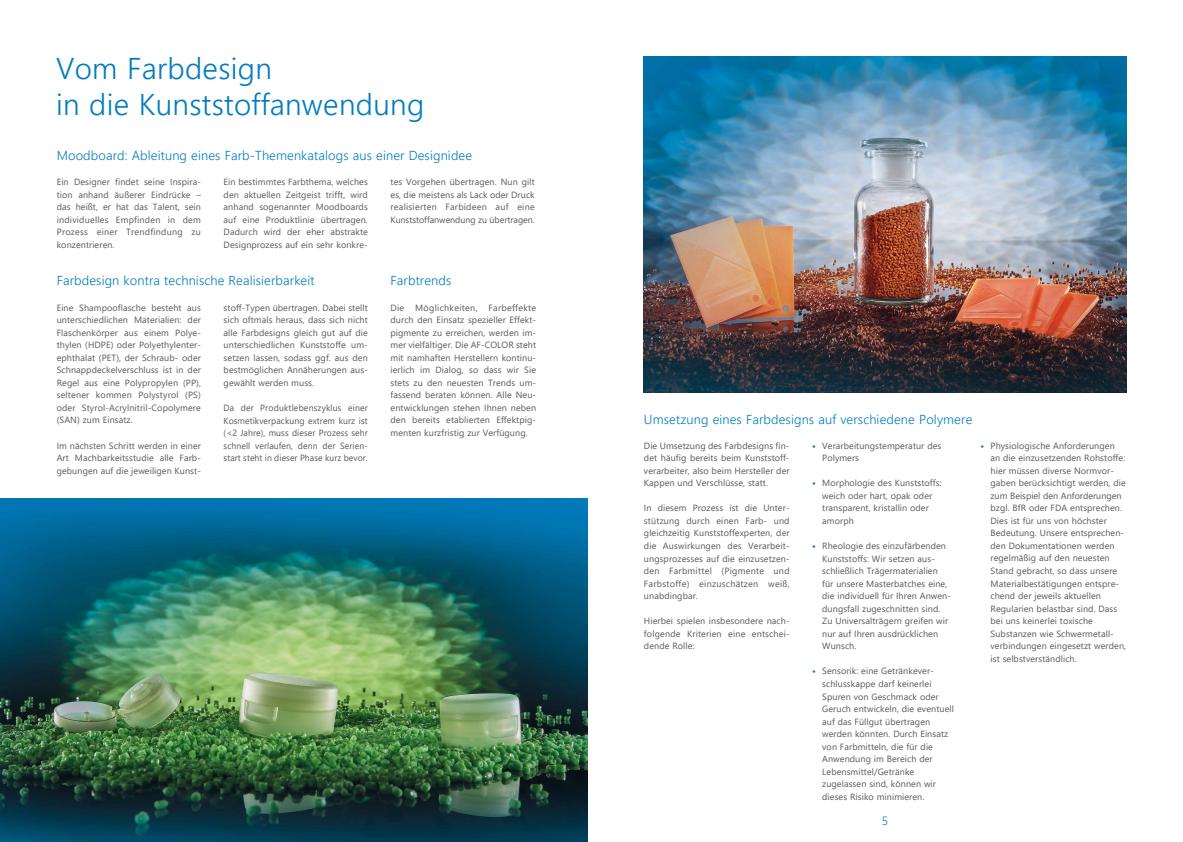
<style>
.page{position:relative;width:1183px;height:842px;background:#fff}
.page>*{position:absolute;margin:0;border:0;box-sizing:border-box;transform-origin:0 0}
.t1{font:300 30px/36px "Segoe UI";letter-spacing:.01em;color:#007cbe}
.t2{font:300 13px "Segoe UI";letter-spacing:.01em;color:#007cbe}
.t3{font:300 12px "Segoe UI";color:#007cbe}
.t4{font:9px/12.5px "Segoe UI";letter-spacing:.01em;color:#58585c;text-align:justify}
.t5{font:9px/12.5px "Segoe UI";letter-spacing:.01em;color:#58585c;text-align:justify;scale:.96 1}
.s1{font-weight:700;color:#007cbe}
</style>
<div class="page">
<img style="left:0;top:499px;width:587px;height:343px">
<img style="left:643px;top:57px;width:482px;height:335px">
<h1 class="t1" style="left:56px;top:47px;width:369px">Vom Farbdesign<br>in die Kunststoffanwendung</h1>
<h2 class="t2" style="left:57px;top:143px;width:417px">Moodboard: Ableitung eines Farb-Themenkatalogs aus einer Designidee</h2>
<p class="t4" style="left:57px;top:175px;width:146px">Ein Designer findet seine Inspira&shy;tion anhand äußerer Eindrücke – das heißt, er hat das Talent, sein individuelles Empfinden in dem Prozess einer Trendfindung zu konzentrieren.</p>
<p class="t4" style="left:223px;top:175px;width:146px">Ein bestimmtes Farbthema, welches den aktuellen Zeitgeist trifft, wird anhand sogenannter Moodboards auf eine Produktlinie übertragen.<br>Dadurch wird der eher abstrakte Designprozess auf ein sehr konkre-</p>
<p class="t4" style="left:390px;top:175px;width:146px">tes Vorgehen übertragen. Nun gilt es, die meistens als Lack oder Druck realisierten Farbideen auf eine Kunststoffanwendung zu übertragen.</p>
<h2 class="t2" style="left:57px;top:269px;width:259px">Farbdesign kontra technische Realisierbarkeit</h2>
<p class="t4" style="left:57px;top:300px;width:146px">Eine Shampooflasche besteht aus unterschiedlichen Materialien: der Flaschenkörper aus einem Polye&shy;thylen (HDPE) oder Polyethylenter&shy;ephthalat (PET), der Schraub- oder Schnappdeckelverschluss ist in der Regel aus eine Polypropylen (PP), seltener kommen Polystyrol (PS) oder Styrol-Acrylnitril-Copolymere (SAN) zum Einsatz.</p>
<p class="t4" style="left:57px;top:438px;width:146px">Im nächsten Schritt werden in einer Art Machbarkeitsstudie alle Farb&shy;gebungen auf die jeweiligen Kunst-</p>
<h2 class="t2" style="left:390px;top:269px;width:62px">Farbtrends</h2>
<p class="t4" style="left:390px;top:300px;width:147px">Die Möglichkeiten, Farbeffekte durch den Einsatz spezieller Effekt&shy;pigmente zu erreichen, werden im&shy;mer vielfältiger. Die AF-COLOR steht mit namhaften Herstellern kontinu&shy;ierlich im Dialog, so dass wir Sie stets zu den neuesten Trends um&shy;fassend beraten können. Alle Neu&shy;entwicklungen stehen Ihnen neben den bereits etablierten Effektpig&shy;menten kurzfristig zur Verfügung.</p>
<p class="t4" style="left:223px;top:300px;width:146px">stoff-Typen übertragen. Dabei stellt sich oftmals heraus, dass sich nicht alle Farbdesigns gleich gut auf die unterschiedlichen Kunststoffe um&shy;setzen lassen, sodass ggf. aus den bestmöglichen Annäherungen aus&shy;gewählt werden muss.</p>
<p class="t5" style="left:223px;top:401px;width:152px">Da der Produktlebenszyklus einer Kosmetikverpackung extrem kurz ist (&lt;2 Jahre), muss dieser Prozess sehr schnell verlaufen, denn der Serien&shy;start steht in dieser Phase kurz bevor.</p>
<h2 class="t2" style="left:643px;top:407px;width:330px">Umsetzung eines Farbdesigns auf verschiedene Polymere</h2>
<p class="t4" style="left:643px;top:438px;width:147px">Die Umsetzung des Farbdesigns fin&shy;det häufig bereits beim Kunststoff&shy;verarbeiter, also beim Hersteller der Kappen und Verschlüsse, statt.</p>
<p class="t4" style="left:643px;top:501px;width:147px">In diesem Prozess ist die Unter&shy;stützung durch einen Farb- und gleichzeitig Kunststoffexperten, der die Auswirkungen des Verarbeit&shy;ungsprozesses auf die einzusetzen&shy;den Farbmittel (Pigmente und Farbstoffe) einzuschätzen weiß, unabdingbar.</p>
<p class="t4" style="left:643px;top:614px;width:147px">Hierbei spielen insbesondere nach&shy;folgende Kriterien eine entschei&shy;dende Rolle:</p>
<p class="t4" style="left:822px;top:438px;width:121px;text-indent:-10px"><span class="s1">•</span> Verarbeitungstemperatur des<br>Polymers</p>
<p class="t4" style="left:822px;top:476px;width:121px;text-align:left;text-indent:-10px"><span class="s1">•</span> Morphologie des Kunststoffs: weich oder hart, opak oder transparent, kristallin oder amorph</p>
<p class="t4" style="left:822px;top:539px;width:130px;text-align:left;text-indent:-10px"><span class="s1">•</span> Rheologie des einzufärbenden<br>Kunststoffs: Wir setzen aus&shy;schließlich Trägermaterialien für unsere Masterbatches eine, die individuell für Ihren Anwen&shy;dungsfall zugeschnitten sind.<br>Zu Universalträgern greifen wir nur auf Ihren ausdrücklichen<br>Wunsch.</p>
<p class="t4" style="left:822px;top:664px;width:133px;text-align:left;text-indent:-10px"><span class="s1">•</span> Sensorik: eine Getränkever&shy;schlusskappe darf keinerlei<br>Spuren von Geschmack oder<br>Geruch entwickeln, die eventuell auf das Füllgut übertragen werden könnten. Durch Einsatz von Farbmitteln, die für die<br>Anwendung im Bereich der<br>Lebensmittel/Getränke zugelassen sind, können wir dieses Risiko minimieren.</p>
<h3 class="t3" style="left:881px;top:810px;width:8px">5</h3>
<p class="t4" style="left:990px;top:438px;width:137px;text-align:left;text-indent:-10px"><span class="s1">•</span> Physiologische Anforderungen an die einzusetzenden Rohstoffe: hier müssen diverse Normvor&shy;gaben berücksichtigt werden, die zum Beispiel den Anforderungen bzgl. BfR oder FDA entsprechen.<br>Dies ist für uns von höchster<br>Bedeutung. Unsere entsprechen&shy;den Dokumentationen werden regelmäßig auf den neuesten<br>Stand gebracht, so dass unsere<br>Materialbestätigungen entspre&shy;chend der jeweils aktuellen<br>Regularien belastbar sind. Dass bei uns keinerlei toxische<br>Substanzen wie Schwermetall&shy;verbindungen eingesetzt werden, ist selbstverständlich.</p>
</div>
